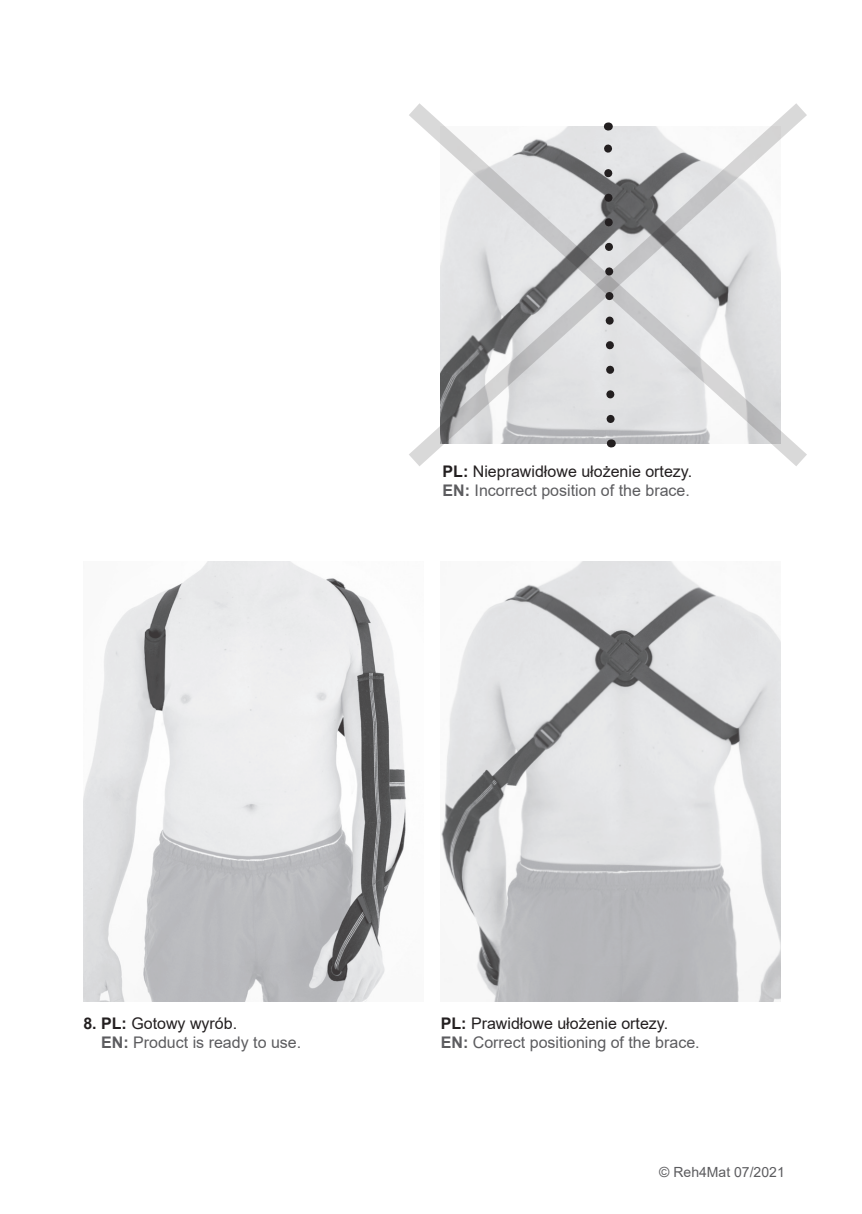
<style>
.page{position:relative;width:862px;height:1214px;background:#fff}
.page>*{position:absolute;margin:0;border:0;box-sizing:border-box;transform-origin:0 0}
.t1{font:16px "Arial";color:#5c5c5f}
.t2{font:16px "Arial";color:#231f20}
.t3{font:14px "Arial";color:#5c5c5f}
.s1{font-weight:700}
</style>
<div class="page">
<div style="left:81px;top:559px;width:344px;height:442px;background:#231f20;opacity:.02"></div>
<div style="left:440px;top:559px;width:342px;height:442px;background:#231f20;opacity:.02"></div>
<svg style="left:409px;top:103px;width:398px;height:363px"></svg>
<svg style="left:600px;top:122px;width:18px;height:305px;background:#b2b2b4"></svg>
<p class="t2" style="left:442px;top:460px;width:251px"><span class="s1">PL:</span> Nieprawidłowe ułożenie ortezy.</p>
<p class="t1" style="left:442px;top:479px;width:249px"><span class="s1">EN:</span> Incorrect position of the brace.</p>
<p class="t2" style="left:83px;top:1012px;width:155px"><span class="s1">8. PL:</span> Gotowy wyrób.</p>
<p class="t1" style="left:101px;top:1031px;width:202px"><span class="s1">EN:</span> Product is ready to use.</p>
<p class="t2" style="left:441px;top:1012px;width:229px"><span class="s1">PL:</span> Prawidłowe ułożenie ortezy.</p>
<p class="t1" style="left:441px;top:1031px;width:260px"><span class="s1">EN:</span> Correct positioning of the brace.</p>
<p class="t3" style="left:659px;top:1161px;width:127px">© Reh4Mat 07/2021</p>
</div>
